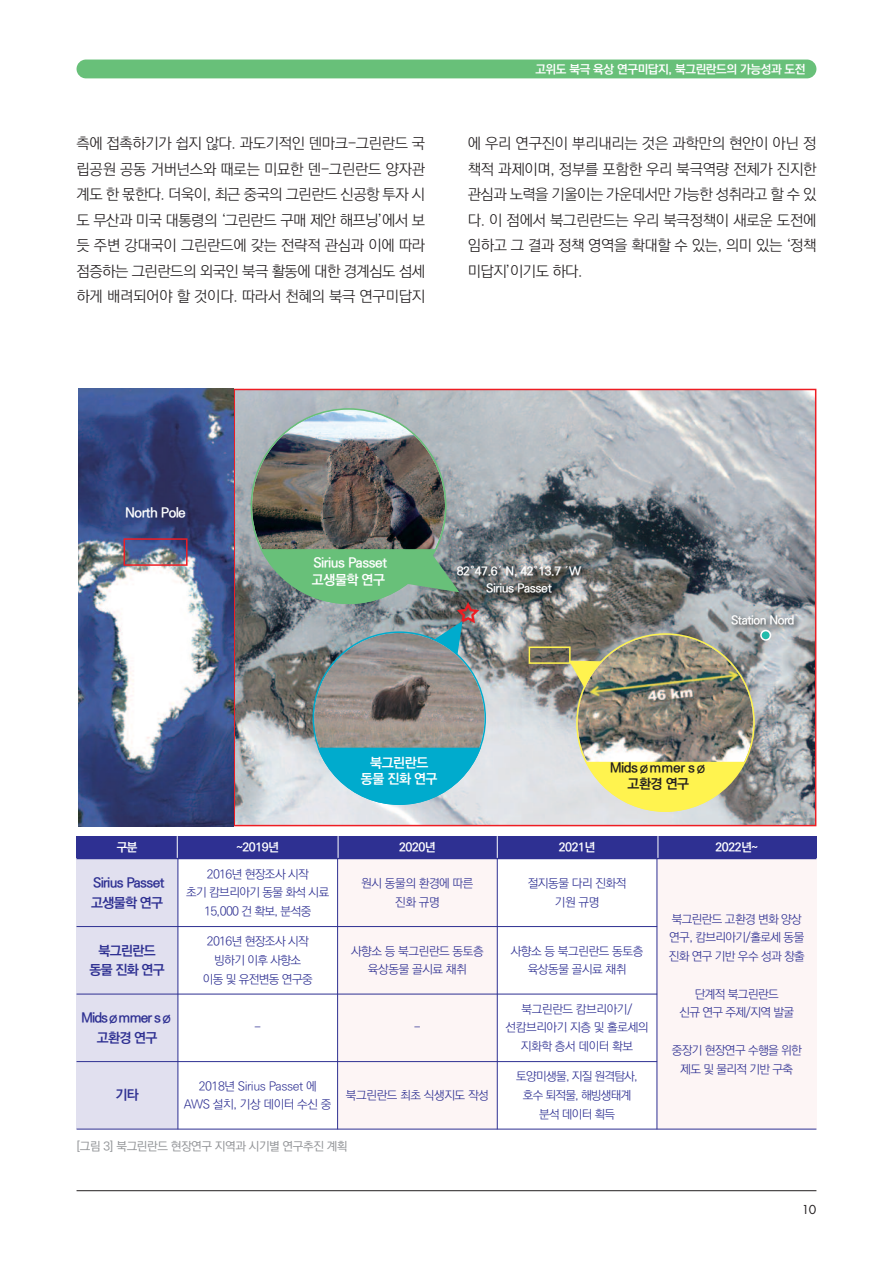
<style>
.page{position:relative;width:893px;height:1263px;background:#fff}
.page>*{position:absolute;margin:0;border:0;box-sizing:border-box;transform-origin:0 0}
.t1{font:15px/25.5px "Ko Pub Dotum PL";letter-spacing:-.025em;color:#231f20;text-align:justify}
.t2{font:13.5px/16.5px "Ko Pub Dotum PB";letter-spacing:-.035em;color:#fff;text-align:center}
.t3{font:13.5px/19.5px "Ko Pub Dotum PB";letter-spacing:-.05em;color:#2e3092}
.t4{font:13.5px/19.5px "Ko Pub Dotum PB";letter-spacing:-.075em;color:#2e3092;text-align:center}
.t5{font:13.5px/16.5px "Ko Pub Dotum PB";letter-spacing:-.035em;color:#231f20;text-align:center}
.t6{font:12px/18.8px "Ko Pub Dotum PL";letter-spacing:-.05em;color:#2e3092;text-align:center}
.t7{font:12px/16.5px "Ko Pub Dotum PB";letter-spacing:-.035em;color:#fff;text-align:center}
.t8{font:12px "Ko Pub Dotum PM";letter-spacing:-.035em;color:#939598}
.t9{font:12px "Futura Std";color:#231f20}
</style>
<div class="page">
<div style="left:77px;top:60px;width:739px;height:18px;background:#68c079;border-radius:9px"></div>
<hr style="left:77px;top:1190px;width:739px;height:1px;background:#231f20">
<img style="left:78px;top:389px;width:735px;height:437px">
<div style="left:234px;top:389px;width:582px;height:437px;border:2px solid #ee1d23"></div>
<div style="left:529px;top:646px;width:42px;height:18px;border:2px solid #fff34f"></div>
<div style="left:77px;top:836px;width:101px;height:22px;background:#2e3092"></div>
<div style="left:178px;top:836px;width:160px;height:22px;background:#2e3092"></div>
<div style="left:338px;top:836px;width:159px;height:22px;background:#2e3092"></div>
<div style="left:497px;top:836px;width:160px;height:22px;background:#2e3092"></div>
<div style="left:657px;top:836px;width:159px;height:22px;background:#2e3092"></div>
<div style="left:77px;top:858px;width:101px;height:68px;background:#e1e0ef"></div>
<div style="left:338px;top:858px;width:159px;height:68px;background:#fdf5f5"></div>
<div style="left:657px;top:858px;width:159px;height:271px;background:#fdf5f5"></div>
<div style="left:77px;top:926px;width:101px;height:68px;background:#e1e0ef"></div>
<div style="left:338px;top:926px;width:159px;height:68px;background:#fdf5f5"></div>
<div style="left:77px;top:994px;width:101px;height:67px;background:#e1e0ef"></div>
<div style="left:338px;top:994px;width:159px;height:67px;background:#fdf5f5"></div>
<div style="left:77px;top:1061px;width:101px;height:68px;background:#e1e0ef"></div>
<div style="left:338px;top:1061px;width:159px;height:68px;background:#fdf5f5"></div>
<hr style="left:178px;top:836px;width:1px;height:293px;background:#2e3092">
<hr style="left:337px;top:836px;width:1px;height:293px;background:#2e3092">
<hr style="left:497px;top:836px;width:1px;height:293px;background:#2e3092">
<hr style="left:657px;top:836px;width:1px;height:293px;background:#2e3092">
<hr style="left:77px;top:858px;width:739px;height:1px;background:#2e3092">
<hr style="left:77px;top:926px;width:580px;height:1px;background:#2e3092">
<hr style="left:77px;top:994px;width:580px;height:1px;background:#2e3092">
<hr style="left:77px;top:1061px;width:580px;height:1px;background:#2e3092">
<hr style="left:77px;top:1129px;width:739px;height:1px;background:#2e3092">
<div style="left:124px;top:538px;width:64px;height:28px;border:2px solid #ee1d23"></div>
<img style="left:486px;top:560px;width:126px;height:51px">
<img style="left:692px;top:608px;width:125px;height:38px">
<img style="left:569px;top:630px;width:202px;height:182px">
<img style="left:251px;top:408px;width:235px;height:397px">
<svg style="left:177px;top:836px;width:1px;height:22px"></svg>
<svg style="left:338px;top:836px;width:1px;height:22px"></svg>
<svg style="left:497px;top:836px;width:1px;height:22px"></svg>
<svg style="left:658px;top:836px;width:1px;height:22px"></svg>
<p class="t7" style="left:535px;top:61px;width:272px">고위도 북극 육상 연구미답지, 북그린란드의 가능성과 도전</p>
<p class="t1" style="left:77px;top:131px;width:350px">측에 접촉하기가 쉽지 않다. 과도기적인 덴마크-그린란드 국 립공원 공동 거버넌스와 때로는 미묘한 덴-그린란드 양자관 계도 한 몫한다. 더욱이, 최근 중국의 그린란드 신공항 투자 시 도 무산과 미국 대통령의 ‘그린란드 구매 제안 해프닝’에서 보 듯 주변 강대국이 그린란드에 갖는 전략적 관심과 이에 따라 점증하는 그린란드의 외국인 북극 활동에 대한 경계심도 섬세 하게 배려되어야 할 것이다. 따라서 천혜의 북극 연구미답지</p>
<p class="t1" style="left:468px;top:131px;width:350px">에 우리 연구진이 뿌리내리는 것은 과학만의 현안이 아닌 정 책적 과제이며, 정부를 포함한 우리 북극역량 전체가 진지한 관심과 노력을 기울이는 가운데서만 가능한 성취라고 할 수 있 다. 이 점에서 북그린란드는 우리 북극정책이 새로운 도전에 임하고 그 결과 정책 영역을 확대할 수 있는, 의미 있는 ‘정책 미답지’이기도 하다.</p>
<p class="t2" style="left:125px;top:505px;width:62px">North Pole</p>
<p class="t2" style="left:312px;top:555px;width:77px;text-align:left">Sirius Passet 고생물학 연구</p>
<p class="t7" style="left:457px;top:564px;width:126px">82°47.6′ N, 42°13.7 ′W<br>Sirius Passet</p>
<p class="t7" style="left:731px;top:612px;width:65px">Station Nord</p>
<p class="t2" style="left:361px;top:755px;width:78px">북그린란드 동물 진화 연구</p>
<p class="t5" style="left:610px;top:759px;width:99px">Midsømmer sø 고환경 연구</p>
<p class="t7" style="left:117px;top:840px;width:22px">구분</p>
<p class="t7" style="left:236px;top:840px;width:44px">~2019년</p>
<p class="t7" style="left:399px;top:840px;width:38px">2020년</p>
<p class="t7" style="left:559px;top:840px;width:38px">2021년</p>
<p class="t7" style="left:715px;top:840px;width:44px">2022년~</p>
<p class="t3" style="left:91px;top:874px;width:75px">Sirius Passet 고생물학 연구</p>
<p class="t6" style="left:186px;top:865px;width:145px">2016년 현장조사 시작<br>초기 캄브리아기 동물 화석 시료<br>15,000 건 확보, 분석중</p>
<p class="t6" style="left:361px;top:874px;width:114px">원시 동물의 환경에 따른 진화 규명</p>
<p class="t6" style="left:528px;top:874px;width:100px">절지동물 다리 진화적 기원 규명</p>
<p class="t6" style="left:669px;top:910px;width:138px;text-align:left">북그린란드 고환경 변화 양상 연구, 캄브리아기/홀로세 동물 진화 연구 기반 우수 성과 창출</p>
<p class="t6" style="left:679px;top:985px;width:116px">단계적 북그린란드<br>신규 연구 주제/지역 발굴</p>
<p class="t6" style="left:672px;top:1041px;width:132px">중장기 현장연구 수행을 위한 제도 및 물리적 기반 구축</p>
<p class="t3" style="left:90px;top:941px;width:77px;text-align:center">북그린란드 동물 진화 연구</p>
<p class="t6" style="left:203px;top:932px;width:112px">2016년 현장조사 시작 빙하기 이후 사향소 이동 및 유전변동 연구중</p>
<p class="t6" style="left:351px;top:942px;width:134px">사향소 등 북그린란드 동토층 육상동물 골시료 채취</p>
<p class="t6" style="left:511px;top:942px;width:134px">사향소 등 북그린란드 동토층 육상동물 골시료 채취</p>
<p class="t4" style="left:81px;top:1009px;width:93px">Midsømmer sø 고환경 연구</p>
<p class="t6" style="left:506px;top:1000px;width:144px">북그린란드 캄브리아기/ 선캄브리아기 지층 및 홀로세의 지화학 층서 데이터 확보</p>
<p class="t6" style="left:254px;top:1019px;width:8px">-</p>
<p class="t6" style="left:414px;top:1019px;width:8px">-</p>
<p class="t6" style="left:516px;top:1067px;width:123px">토양미생물, 지질 원격탐사, 호수 퇴적물, 해빙생태계 분석 데이터 획득</p>
<p class="t3" style="left:115px;top:1086px;width:25px">기타</p>
<p class="t6" style="left:184px;top:1077px;width:149px">2018년 Sirius Passet 에<br>AWS 설치, 기상 데이터 수신 중</p>
<p class="t6" style="left:346px;top:1086px;width:144px">북그린란드 최초 식생지도 작성</p>
<p class="t8" style="left:77px;top:1140px;width:273px">[그림 3] 북그린란드 현장연구 지역과 시기별 연구추진 계획</p>
<p class="t9" style="left:802px;top:1204px;width:16px">10</p>
</div>
